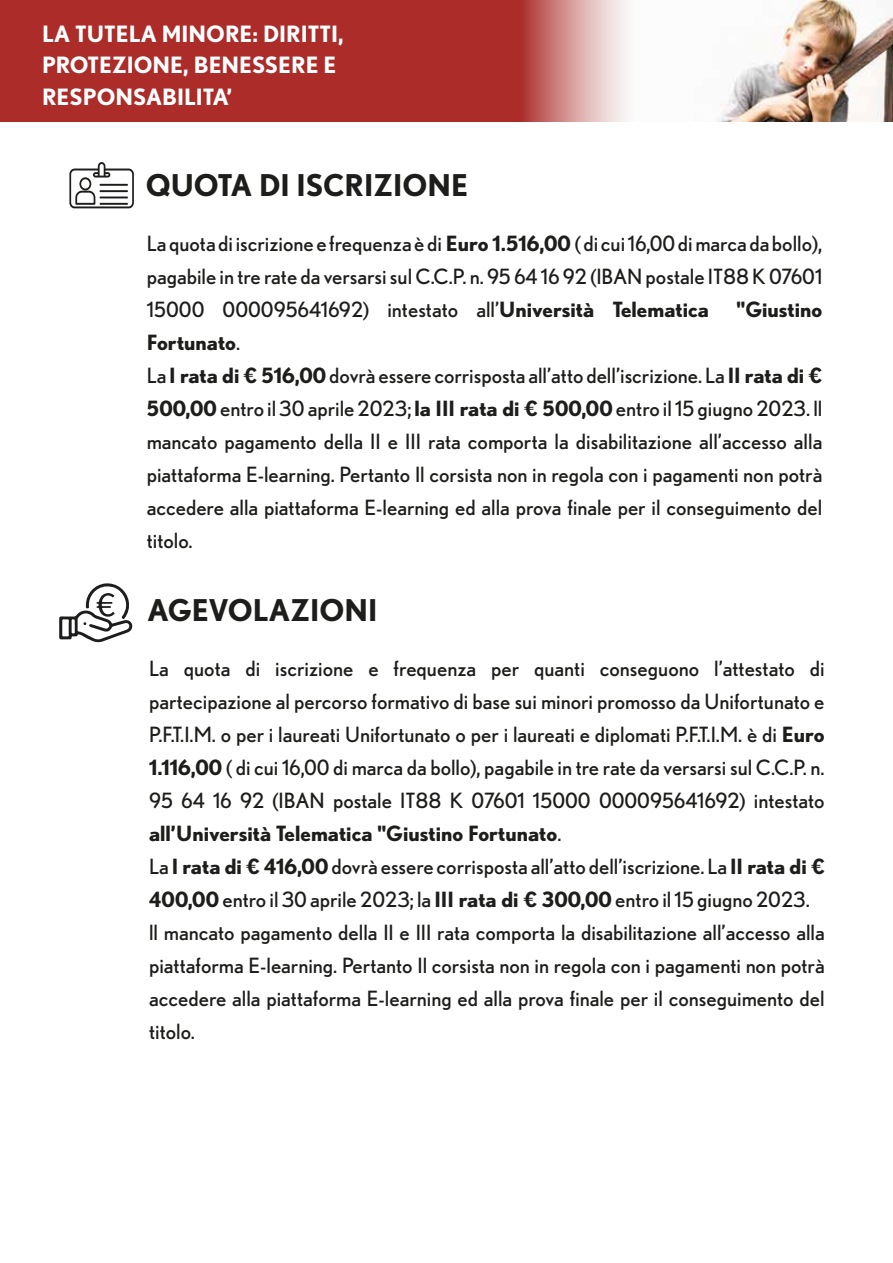
<style>
.page{position:relative;width:893px;height:1263px;background:#fff}
.page>*{position:absolute;margin:0;border:0;box-sizing:border-box;transform-origin:0 0}
.t1{font:700 30px "Nobel";color:#1d1d1b}
.t2{font:700 22.5px/31.5px "Nobel";color:#fff}
.t3{font:21px/33px "Nobel";color:#1d1d1b}
.t4{font:700 21px "Nobel";color:#1d1d1b}
.s1{font-weight:700}
</style>
<div class="page">
<div style="left:0;top:0;width:893px;height:122px;background:#ab2c29"></div>
<img style="left:636px;top:0;width:257px;height:122px">
<div style="left:520px;top:0;width:116px;height:122px;background:linear-gradient(to right,#b03937,#fff)"></div>
<svg style="left:69px;top:162px;width:65px;height:46px"></svg>
<svg style="left:59px;top:583px;width:74px;height:60px"></svg>
<p class="t2" style="left:42px;top:18px;width:303px">LA TUTELA MINORE: DIRITTI,<br>PROTEZIONE, BENESSERE E<br>RESPONSABILITA’</p>
<h1 class="t1" style="left:146px;top:168px;width:324px">QUOTA DI ISCRIZIONE</h1>
<p class="t3" style="left:147px;top:227px;width:677px;text-align:justify">La quota di iscrizione e frequenza è di <span class="s1">Euro 1.516,00</span> ( di cui 16,00 di marca da bollo), pagabile in tre rate da versarsi sul C.C.P. n. 95 64 16 92 (IBAN postale IT88 K 07601<br>15000 000095641692) intestato all’<span class="s1">Università Telematica</span></p>
<p class="t4" style="left:736px;top:297px;width:88px">"Giustino</p>
<p class="t3" style="left:147px;top:326px;width:677px"><span class="s1">Fortunato</span>.<br>La <span class="s1">I rata di € 516,00</span> dovrà essere corrisposta all’atto dell’iscrizione. La <span class="s1">II rata di € 500,00</span> entro il 30 aprile 2023; <span class="s1">la III rata di € 500,00</span> entro il 15 giugno 2023. ll mancato pagamento della II e III rata comporta la disabilitazione all’accesso alla piattaforma E-learning. Pertanto Il corsista non in regola con i pagamenti non potrà accedere alla piattaforma E-learning ed alla prova finale per il conseguimento del titolo.</p>
<h1 class="t1" style="left:148px;top:592px;width:231px">AGEVOLAZIONI</h1>
<p class="t3" style="left:149px;top:652px;width:677px">La quota di iscrizione e frequenza per quanti conseguono l’attestato di partecipazione al percorso formativo di base sui minori promosso da Unifortunato e P.F.T.I.M. o per i laureati Unifortunato o per i laureati e diplomati P.F.T.I.M. è di <span class="s1">Euro 1.116,00</span> ( di cui 16,00 di marca da bollo), pagabile in tre rate da versarsi sul C.C.P. n.<br>95 64 16 92 (IBAN postale IT88 K 07601 15000 000095641692) intestato <span class="s1">all’Università Telematica "Giustino Fortunato</span>.<br>La <span class="s1">I rata di € 416,00</span> dovrà essere corrisposta all’atto dell’iscrizione. La <span class="s1">II rata di € 400,00</span> entro il 30 aprile 2023; la <span class="s1">III rata di € 300,00</span> entro il 15 giugno 2023.<br>ll mancato pagamento della II e III rata comporta la disabilitazione all’accesso alla piattaforma E-learning. Pertanto Il corsista non in regola con i pagamenti non potrà accedere alla piattaforma E-learning ed alla prova finale per il conseguimento del titolo.</p>
</div>
